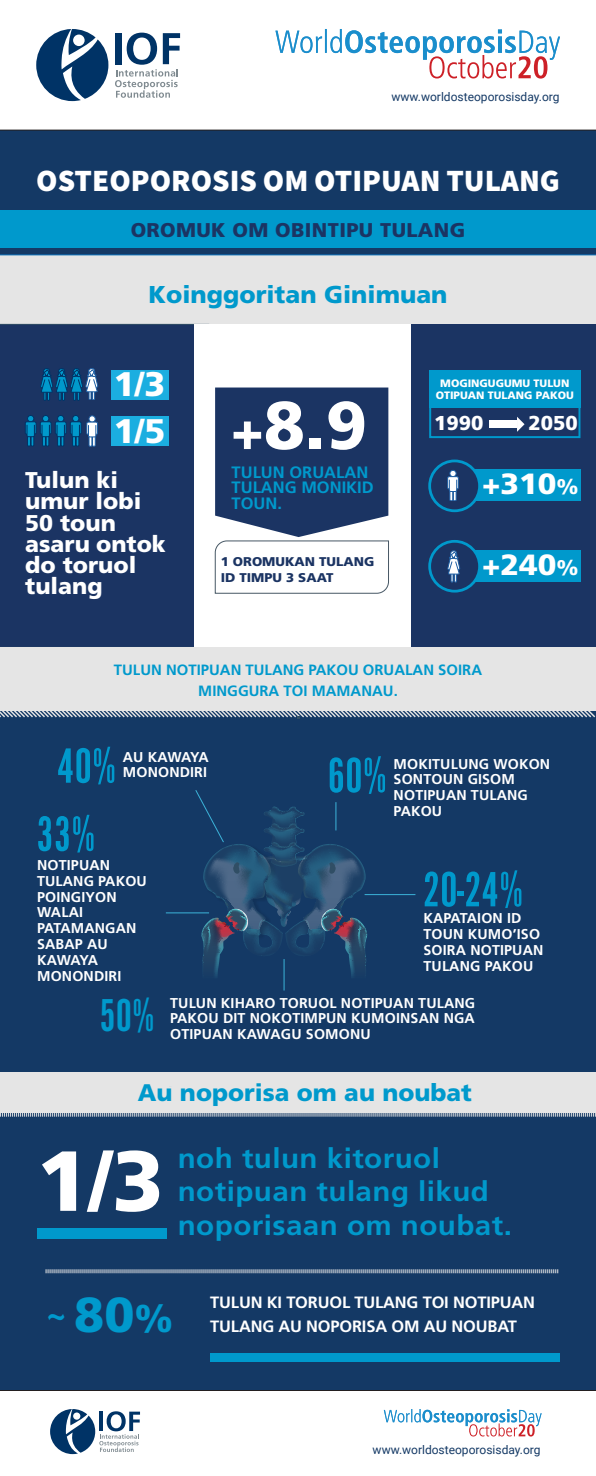
<style>
.page{position:relative;width:596px;height:1476px;background:#fff}
.page>*{position:absolute;margin:0;border:0;box-sizing:border-box;transform-origin:0 0}
.t1{font:900 85.1px "Frutiger LT Std";color:#fff}
.t2{font:900 67.5px "Frutiger LT Std";color:#fff}
.t3{font:51.5px "Alternate Got No 1 D";color:#09c}
.t4{font:900 49.1px "Frutiger LT Std";color:#09c}
.t5{font:47.8px "Alternate Got No 1 D";color:#09c}
.t6{font:700 35px "Frutiger LT Std";color:#09c}
.t7{font:900 34.1px "Frutiger LT Std";color:#fff}
.t8{font:900 31px "Source Sans Pro";color:#fff}
.t9{font:900 29.2px "Frutiger LT Std";color:#fff;scale:1.04 1}
.t10{font:700 27.8px/33.4px "Frutiger LT Std";letter-spacing:.015em;color:#09c;scale:1.06 1}
.t11{font:900 24.4px "Frutiger LT Std";color:#09c}
.t12{font:900 24px "Frutiger LT Std";color:#09c}
.t13{font:900 22.8px/21.1px "Frutiger LT Std";color:#fff}
.t14{font:900 20.1px "Frutiger LT Std";color:#fff}
.t15{font:900 19.9px "Frutiger LT Std";letter-spacing:.02em;color:#1b3463}
.t16{font:700 16.5px/15.5px "Frutiger LT Std";color:#09c}
.t17{font:700 16.4px/23.3px "Frutiger LT Std";letter-spacing:-.01em;color:#fff}
.t18{font:700 14.9px "Frutiger LT Std";color:#09c}
.t19{font:700 14.2px/15.8px "Frutiger LT Std";letter-spacing:.01em;color:#fff}
.t20{font:900 12.7px/16.3px "Frutiger LT Std";color:#1b3463;scale:1.04 1}
.t21{font:12px "Roboto";color:#143965}
.t22{font:900 10.7px/11.6px "Frutiger LT Std";color:#fff;text-align:center}
.s1{font-size:54.4px}
.s2{font-size:21.2px}
.s3{font-size:38.6px}
</style>
<div class="page">
<div style="left:0;top:130px;width:595px;height:1261px;background:#143965"></div>
<div style="left:0;top:211px;width:595px;height:37px;background:#09c"></div>
<div style="left:0;top:254px;width:595px;height:70px;background:#e5e5e5"></div>
<div style="left:0;top:324px;width:194px;height:323px;background:#1b3463"></div>
<div style="left:194px;top:324px;width:217px;height:323px;background:#fff"></div>
<div style="left:411px;top:324px;width:184px;height:323px;background:#1b3463"></div>
<div style="left:111px;top:370px;width:58px;height:29px;background:#1baee0"></div>
<div style="left:111px;top:416px;width:58px;height:30px;background:#1baee0"></div>
<div style="left:429px;top:405px;width:151px;height:33px;border:2px solid #09c"></div>
<svg style="left:214px;top:388px;width:175px;height:206px"></svg>
<div style="left:429px;top:370px;width:151px;height:37px;background:#09c"></div>
<div style="left:489px;top:421px;width:27px;height:7px;background:#fff"></div>
<svg style="left:516px;top:417px;width:8px;height:15px"></svg>
<div style="left:473px;top:470px;width:107px;height:31px;background:#09c"></div>
<div style="left:473px;top:550px;width:107px;height:32px;background:#09c"></div>
<div style="left:429px;top:461px;width:50px;height:50px;background:#1b3463;border-radius:50%"></div>
<div style="left:428px;top:460px;width:52px;height:52px;border:3px solid #09c;border-radius:50%"></div>
<div style="left:429px;top:541px;width:50px;height:50px;background:#1b3463;border-radius:50%"></div>
<div style="left:428px;top:540px;width:52px;height:53px;border:3px solid #09c;border-radius:50%"></div>
<div style="left:449px;top:470px;width:7px;height:7px;background:#fff;border-radius:50%"></div>
<div style="left:449px;top:470px;width:7px;height:7px;border:1px solid #036;border-radius:50%"></div>
<div style="left:447px;top:477px;width:11px;height:12px;background:#fff;border:1px solid #036;border-radius:2px"></div>
<svg style="left:449px;top:480px;width:7px;height:21px"></svg>
<svg style="left:87px;top:422px;width:10px;height:13px"></svg>
<svg style="left:88px;top:416px;width:8px;height:30px"></svg>
<svg style="left:447px;top:551px;width:12px;height:31px"></svg>
<div style="left:0;top:1072px;width:595px;height:41px;background:#e5e5e5"></div>
<svg style="left:45px;top:1269px;width:513px;height:5px;background:#677d97"></svg>
<svg style="left:0;top:1113px;width:595px;height:4px;background:#74889f"></svg>
<div style="left:210px;top:1353px;width:349px;height:9px;background:#09c"></div>
<svg style="left:194px;top:789px;width:173px;height:190px;background:#20446b"></svg>
<hr style="left:364px;top:894px;width:51px;height:1px;background:#3cb3d9">
<hr style="left:283px;top:959px;width:1px;height:32px;background:#3cb3d9">
<hr style="left:166px;top:912px;width:43px;height:1px;background:#3cb3d9">
<div style="left:0;top:647px;width:595px;height:64px;background:#e5e5e5"></div>
<svg style="left:0;top:711px;width:595px;height:8px;background:#647a95"></svg>
<svg style="left:50px;top:1409px;width:90px;height:45px"></svg>
<div style="left:73px;top:415px;width:6px;height:7px;background:#09c;border-radius:50%"></div>
<div style="left:72px;top:415px;width:7px;height:7px;border:1px solid #036;border-radius:50%"></div>
<div style="left:70px;top:422px;width:11px;height:12px;background:#09c;border:1px solid #036;border-radius:2px"></div>
<svg style="left:72px;top:425px;width:7px;height:21px"></svg>
<div style="left:58px;top:415px;width:6px;height:7px;background:#09c;border-radius:50%"></div>
<div style="left:57px;top:415px;width:7px;height:7px;border:1px solid #036;border-radius:50%"></div>
<div style="left:55px;top:422px;width:11px;height:12px;background:#09c;border:1px solid #036;border-radius:2px"></div>
<svg style="left:57px;top:425px;width:7px;height:21px"></svg>
<div style="left:43px;top:415px;width:6px;height:7px;background:#09c;border-radius:50%"></div>
<div style="left:42px;top:415px;width:7px;height:7px;border:1px solid #036;border-radius:50%"></div>
<div style="left:40px;top:422px;width:11px;height:12px;background:#09c;border:1px solid #036;border-radius:2px"></div>
<svg style="left:42px;top:425px;width:7px;height:21px"></svg>
<div style="left:28px;top:415px;width:6px;height:7px;background:#09c;border-radius:50%"></div>
<div style="left:27px;top:415px;width:7px;height:7px;border:1px solid #036;border-radius:50%"></div>
<div style="left:25px;top:422px;width:11px;height:12px;background:#09c;border:1px solid #036;border-radius:2px"></div>
<svg style="left:27px;top:425px;width:7px;height:21px"></svg>
<svg style="left:40px;top:368px;width:58px;height:33px;background:#1f5d8c"></svg>
<svg style="left:526px;top:1412px;width:15px;height:14px"></svg>
<img style="left:383px;top:1409px;width:143px;height:17px">
<img style="left:469px;top:1423px;width:65px;height:14px">
<svg style="left:533px;top:36px;width:26px;height:24px"></svg>
<img style="left:275px;top:29px;width:258px;height:31px">
<img style="left:429px;top:55px;width:118px;height:24px">
<svg style="left:36px;top:29px;width:72px;height:72px"></svg>
<svg style="left:115px;top:33px;width:65px;height:65px"></svg>
<div style="left:37px;top:1228px;width:129px;height:11px;background:#09c"></div>
<p class="t21" style="left:391px;top:88px;width:169px">www.worldosteoporosisday.org</p>
<p class="t8" style="left:36px;top:159px;width:525px">OSTEOPOROSIS OM OTIPUAN TULANG</p>
<p class="t15" style="left:131px;top:218px;width:336px">OROMUK OM OBINTIPU TULANG</p>
<p class="t11" style="left:148px;top:280px;width:300px">Koinggoritan Ginimuan</p>
<p class="t7" style="left:114px;top:364px;width:53px">1/3</p>
<p class="t7" style="left:114px;top:410px;width:53px">1/5</p>
<p class="t13" style="left:25px;top:470px;width:142px">Tulun ki umur lobi<br>50 toun asaru ontok do toruol tulang</p>
<p class="t2" style="left:231px;top:385px;width:137px"><span class="s1">+</span>8.9</p>
<p class="t16" style="left:231px;top:464px;width:143px">TULUN ORUALAN<br>TULANG MONIKID<br>TOUN.</p>
<p class="t20" style="left:220px;top:553px;width:149px">1 OROMUKAN TULANG<br>ID TIMPU 3 SAAT</p>
<p class="t22" style="left:435px;top:377px;width:140px">MOGINGUGUMU TULUN<br>OTIPUAN TULANG PAKOU</p>
<p class="t14" style="left:434px;top:411px;width:51px">1990</p>
<p class="t14" style="left:528px;top:411px;width:51px">2050</p>
<p class="t9" style="left:482px;top:467px;width:94px">+310<span class="s2">%</span></p>
<p class="t9" style="left:482px;top:547px;width:94px">+240<span class="s2">%</span></p>
<p class="t18" style="left:114px;top:661px;width:369px">TULUN NOTIPUAN TULANG PAKOU ORUALAN SOIRA</p>
<p class="t18" style="left:198px;top:682px;width:201px">MINGGURA TOI MAMANAU.</p>
<p class="t3" style="left:57px;top:739px;width:61px">40%</p>
<p class="t3" style="left:327px;top:748px;width:61px">60%</p>
<p class="t3" style="left:36px;top:807px;width:61px">33%</p>
<p class="t19" style="left:123px;top:749px;width:87px">AU KAWAYA<br>MONONDIRI</p>
<p class="t19" style="left:393px;top:756px;width:158px">MOKITULUNG WOKON<br>SONTOUN GISOM<br>NOTIPUAN TULANG<br>PAKOU</p>
<p class="t19" style="left:37px;top:857px;width:111px">NOTIPUAN<br>TULANG PAKOU<br>POINGIYON<br>WALAI<br>PATAMANGAN<br>SABAP AU<br>KAWAYA<br>MONONDIRI</p>
<p class="t3" style="left:422px;top:862px;width:102px">20-24%</p>
<p class="t19" style="left:423px;top:910px;width:121px">KAPATAION ID<br>TOUN KUMO’ISO<br>SOIRA NOTIPUAN<br>TULANG PAKOU</p>
<p class="t5" style="left:100px;top:990px;width:57px">50%</p>
<p class="t19" style="left:170px;top:995px;width:306px;text-align:justify">TULUN KIHARO TORUOL NOTIPUAN TULANG PAKOU DIT NOKOTIMPUN KUMOINSAN NGA OTIPUAN KAWAGU SOMONU</p>
<p class="t12" style="left:138px;top:1078px;width:335px">Au noporisa om au noubat</p>
<p class="t1" style="left:36px;top:1130px;width:129px">1/3</p>
<p class="t10" style="left:178px;top:1142px;width:249px">noh tulun kitoruol</p>
<p class="t10" style="left:178px;top:1175px;width:316px">notipuan tulang likud noporisaan om noubat.</p>
<p class="t6" style="left:46px;top:1293px;width:23px">~</p>
<p class="t4" style="left:74px;top:1285px;width:100px">80<span class="s3">%</span></p>
<p class="t17" style="left:210px;top:1291px;width:326px">TULUN KI TORUOL TULANG TOI NOTIPUAN<br>TULANG AU NOPORISA OM AU NOUBAT</p>
<p class="t21" style="left:372px;top:1441px;width:169px">www.worldosteoporosisday.org</p>
</div>
